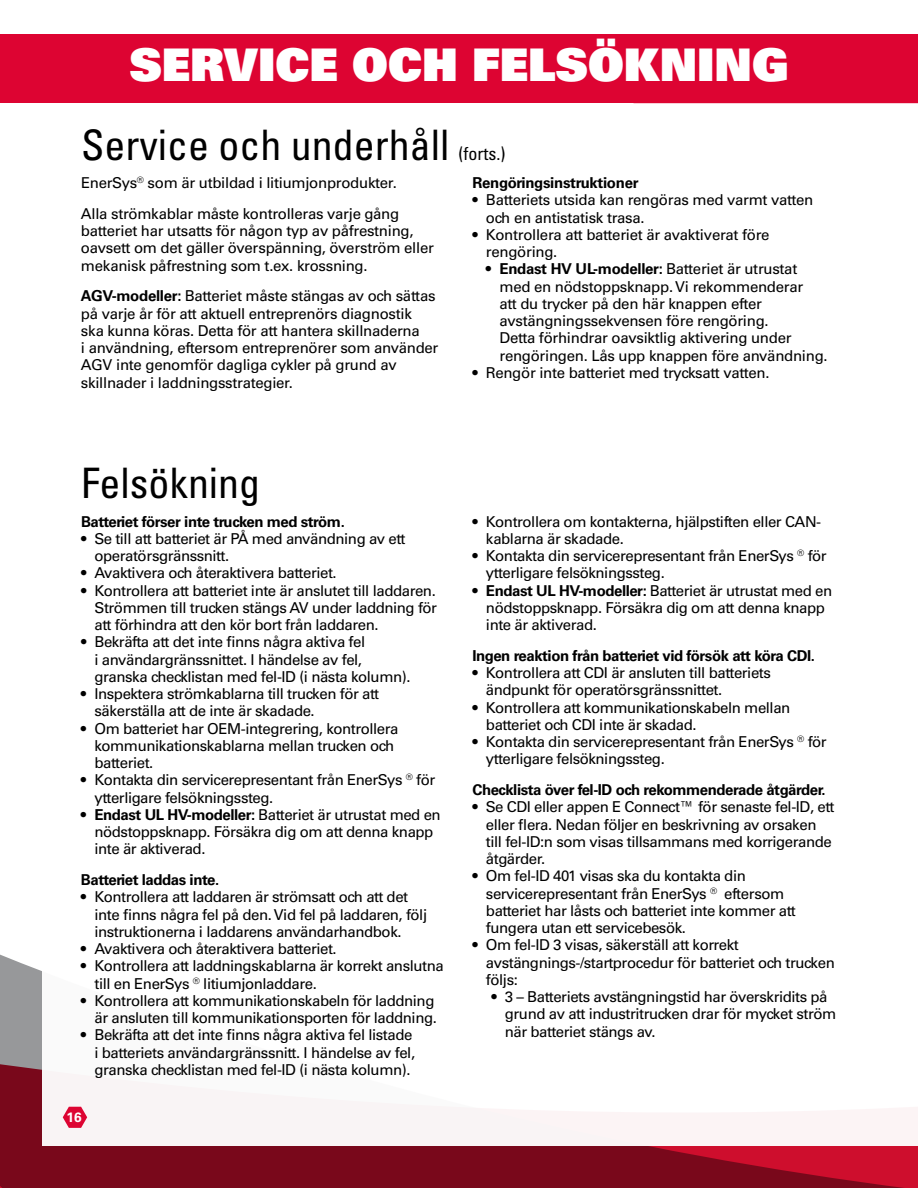
<style>
.page{position:relative;width:918px;height:1188px;background:#fff}
.page>*{position:absolute;margin:0;border:0;box-sizing:border-box;transform-origin:0 0}
.t1{font:45px "Univers LT Std X Black";color:#fff}
.t2{font:condensed 42px "Univers LT Std";color:#000}
.t3{font:condensed 18px "Univers LT Std";color:#000}
.t4{font:15px/17.2px "Univers LT Std";letter-spacing:-.03em;color:#000}
.t5{font:700 15px "Univers LT Std";letter-spacing:-.03em;color:#000}
.t6{font:700 13.5px "Univers LT Std";color:#fff}
.s1{font-weight:700}
</style>
<div class="page">
<svg style="left:0;top:954px;width:918px;height:234px;background:#88182b"></svg>
<div style="left:42px;top:857px;width:876px;height:289px;background:#fff"></div>
<div style="left:0;top:35px;width:918px;height:68px;background:#dd0432"></div>
<svg style="left:63px;top:1107px;width:24px;height:21px"></svg>
<h1 class="t1" style="left:129px;top:35px;width:661px">SERVICE OCH FELSÖKNING</h1>
<h2 class="t2" style="left:81px;top:118px;width:370px">Service och underhåll</h2>
<p class="t4" style="left:81px;top:168px;width:320px;line-height:30.8px">EnerSys<sup>®</sup> som är utbildad i litiumjonprodukter.<br>Alla strömkablar måste kontrolleras varje gång</p>
<p class="t4" style="left:81px;top:222px;width:354px">batteriet har utsatts för någon typ av påfrestning, oavsett om det gäller överspänning, överström eller mekanisk påfrestning som t.ex. krossning.</p>
<p class="t4" style="left:81px;top:288px;width:359px"><span class="s1">AGV-modeller:</span> Batteriet måste stängas av och sättas på varje år för att aktuell entreprenörs diagnostik ska kunna köras. Detta för att hantera skillnaderna<br>i användning, eftersom entreprenörer som använder AGV inte genomför dagliga cykler på grund av skillnader i laddningsstrategier.</p>
<p class="t3" style="left:459px;top:142px;width:48px">(forts.)</p>
<p class="t5" style="left:472px;top:174px;width:168px">Rengöringsinstruktioner</p>
<p class="t4" style="left:486px;top:192px;width:329px;text-indent:-14px">• Batteriets utsida kan rengöras med varmt vatten och en antistatisk trasa.</p>
<p class="t4" style="left:486px;top:226px;width:285px;text-indent:-14px">• Kontrollera att batteriet är avaktiverat före rengöring.</p>
<p class="t4" style="left:499px;top:261px;width:330px;text-indent:-14px"><span class="s1">• Endast HV UL-modeller:</span> Batteriet är utrustat med en nödstoppsknapp. Vi rekommenderar<br>att du trycker på den här knappen efter avstängningssekvensen före rengöring.<br>Detta förhindrar oavsiktlig aktivering under rengöringen. Lås upp knappen före användning.</p>
<p class="t4" style="left:472px;top:364px;width:299px">• Rengör inte batteriet med trycksatt vatten.</p>
<h2 class="t2" style="left:81px;top:457px;width:181px">Felsökning</h2>
<p class="t5" style="left:81px;top:513px;width:265px">Batteriet förser inte trucken med ström.</p>
<p class="t4" style="left:94px;top:530px;width:313px;text-indent:-14px">• Se till att batteriet är PÅ med användning av ett operatörsgränssnitt.</p>
<p class="t4" style="left:81px;top:565px;width:257px">• Avaktivera och återaktivera batteriet.</p>
<p class="t4" style="left:94px;top:582px;width:344px;text-align:justify;text-indent:-14px">• Kontrollera att batteriet inte är anslutet till laddaren.<br>Strömmen till trucken stängs AV under laddning för att förhindra att den kör bort från laddaren.</p>
<p class="t4" style="left:94px;top:634px;width:318px;text-indent:-13px">• Bekräfta att det inte finns några aktiva fel<br>i användargränssnittet. I händelse av fel, granska checklistan med fel-ID (i nästa kolumn).</p>
<p class="t4" style="left:94px;top:685px;width:286px;text-indent:-14px">• Inspektera strömkablarna till trucken för att säkerställa att de inte är skadade.</p>
<p class="t4" style="left:94px;top:720px;width:306px;text-indent:-14px">• Om batteriet har OEM-integrering, kontrollera kommunikationskablarna mellan trucken och batteriet.</p>
<p class="t4" style="left:94px;top:772px;width:342px;text-indent:-13px">• Kontakta din servicerepresentant från EnerSys <sup>®</sup> för ytterligare felsökningssteg.</p>
<p class="t4" style="left:94px;top:806px;width:348px;text-indent:-13px"><span class="s1">• Endast UL HV-modeller:</span> Batteriet är utrustat med en nödstoppsknapp. Försäkra dig om att denna knapp inte är aktiverad.</p>
<p class="t5" style="left:81px;top:871px;width:140px">Batteriet laddas inte.</p>
<p class="t4" style="left:94px;top:889px;width:334px;text-indent:-13px">• Kontrollera att laddaren är strömsatt och att det inte finns några fel på den. Vid fel på laddaren, följ instruktionerna i laddarens användarhandbok.</p>
<p class="t4" style="left:81px;top:940px;width:257px">• Avaktivera och återaktivera batteriet.</p>
<p class="t4" style="left:94px;top:958px;width:351px;text-indent:-13px">• Kontrollera att laddningskablarna är korrekt anslutna till en EnerSys <sup>®</sup> litiumjonladdare.</p>
<p class="t4" style="left:81px;top:992px;width:357px;text-align:right">• Kontrollera att kommunikationskabeln för laddning är ansluten till kommunikationsporten för laddning.</p>
<p class="t4" style="left:94px;top:1027px;width:322px;text-indent:-14px">• Bekräfta att det inte finns några aktiva fel listade i batteriets användargränssnitt. I händelse av fel, granska checklistan med fel-ID (i nästa kolumn).</p>
<p class="t6" style="left:66px;top:1110px;width:17px">16</p>
<p class="t4" style="left:486px;top:513px;width:337px;text-indent:-14px">• Kontrollera om kontakterna, hjälpstiften eller CAN&shy;kablarna är skadade.</p>
<p class="t4" style="left:486px;top:547px;width:342px;text-indent:-13px">• Kontakta din servicerepresentant från EnerSys <sup>®</sup> för ytterligare felsökningssteg.</p>
<p class="t4" style="left:486px;top:582px;width:348px;text-indent:-14px"><span class="s1">• Endast UL HV-modeller:</span> Batteriet är utrustat med en nödstoppsknapp. Försäkra dig om att denna knapp inte är aktiverad.</p>
<p class="t5" style="left:472px;top:647px;width:344px">Ingen reaktion från batteriet vid försök att köra CDI.</p>
<p class="t4" style="left:486px;top:664px;width:286px;text-indent:-14px">• Kontrollera att CDI är ansluten till batteriets ändpunkt för operatörsgränssnittet.</p>
<p class="t4" style="left:486px;top:699px;width:306px;text-indent:-14px">• Kontrollera att kommunikationskabeln mellan batteriet och CDI inte är skadad.</p>
<p class="t4" style="left:486px;top:733px;width:342px;text-indent:-14px">• Kontakta din servicerepresentant från EnerSys <sup>®</sup> för ytterligare felsökningssteg.</p>
<p class="t5" style="left:472px;top:781px;width:355px">Checklista över fel-ID och rekommenderade åtgärder.</p>
<p class="t4" style="left:486px;top:799px;width:350px;text-indent:-14px">• Se CDI eller appen E Connect™ för senaste fel-ID, ett eller flera. Nedan följer en beskrivning av orsaken till fel-ID:n som visas tillsammans med korrigerande åtgärder.</p>
<p class="t4" style="left:486px;top:868px;width:311px;text-indent:-14px">• Om fel-ID 401 visas ska du kontakta din servicerepresentant från EnerSys <sup>®</sup> eftersom batteriet har låsts och batteriet inte kommer att fungera utan ett servicebesök.</p>
<p class="t4" style="left:486px;top:937px;width:350px;text-indent:-14px">• Om fel-ID 3 visas, säkerställ att korrekt avstängnings-/startprocedur för batteriet och trucken följs:</p>
<p class="t4" style="left:505px;top:988px;width:333px;text-indent:-14px">• 3 – Batteriets avstängningstid har överskridits på grund av att industritrucken drar för mycket ström när batteriet stängs av.</p>
</div>
